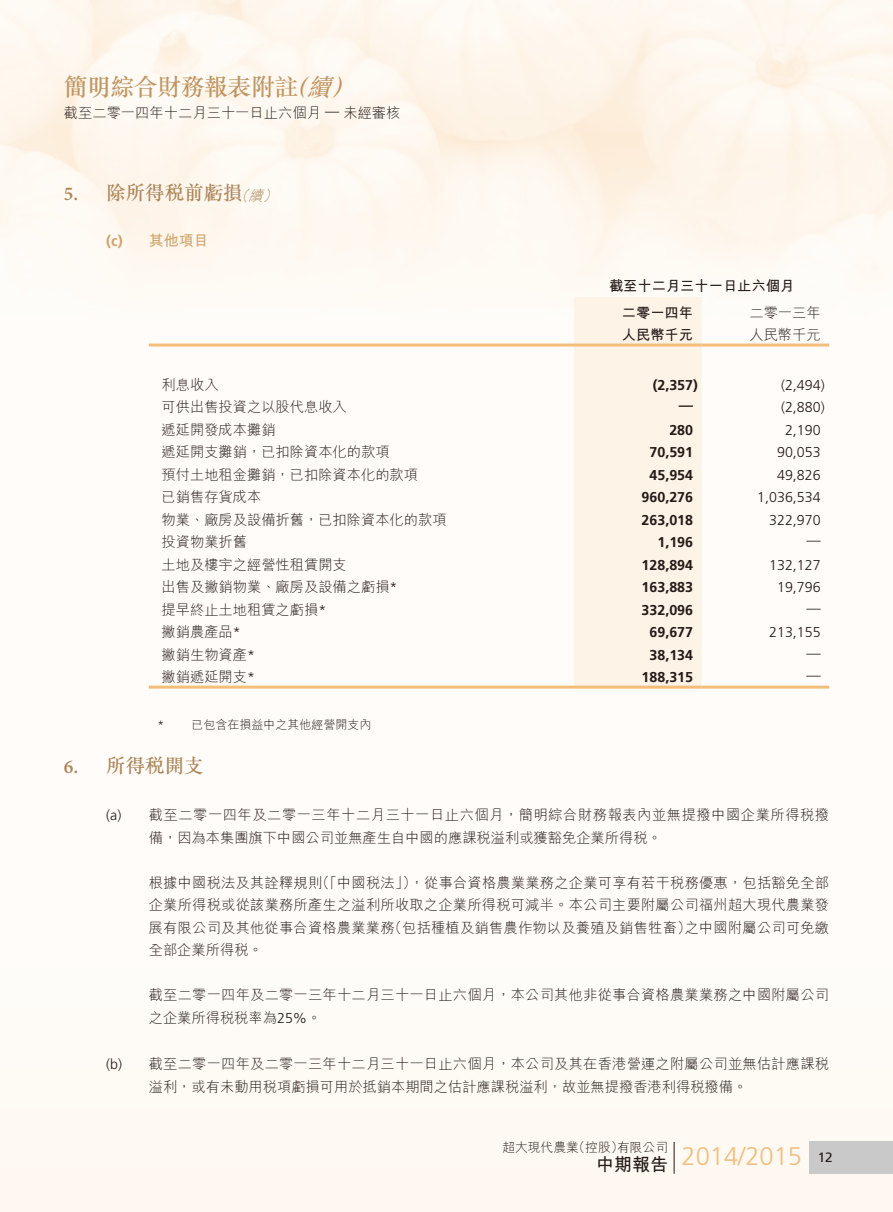
<style>
.page{position:relative;width:893px;height:1212px;background:#fff}
.page>*{position:absolute;margin:0;border:0;box-sizing:border-box;transform-origin:0 0}
.t1{font:300 25.5px "Frutiger LT Std";color:#f3bd7b}
.t2{font:24px "M Sung HK Medium E Ten B5 H";letter-spacing:-.025em;color:#c09562}
.t3{font:19.5px "M Sung HK Medium E Ten B5 H";color:#ac8557}
.t4{font:18px "M Hei HK Bold E Ten B5 H";color:#231916}
.t5{font:15px "M Hei HK Bold E Ten B5 H";color:#d2a46b}
.t6{font:14.25px/22.5px "M Hei HK Light E Ten B5 H";color:#231916}
.t7{font:14.25px/23.2px "M Hei HK Light E Ten B5 H";letter-spacing:.04em;color:#231916}
.t8{font:700 14.25px "Frutiger LT Std";color:#231916}
.t9{font:300 14.25px "Frutiger LT Std";color:#231916}
.t10{font:14.25px/26.7px "M Hei HK Bold E Ten B5 H";color:#231916}
.t11{font:12.75px "M Hei HK Light E Ten B5 H";color:#231916}
.t12{font:12px "M Hei HK Light E Ten B5 H";color:#231916}
.s1{font-style:italic}
.s2{font-family:"Frutiger LT Std";font-weight:300}
.s3{font-family:"Minion Pro";font-weight:600}
.s4{font-family:"M Hei HK Light E Ten B5 H";font-style:italic;font-size:14.25px}
.s5{font-family:"Frutiger LT Std";font-weight:700}
.s6{font-weight:400;font-size:13.5px;color:#231916}
</style>
<div class="page">
<hr style="left:674px;top:1142px;width:1px;height:32px;background:#231916">
<div style="left:809px;top:1141px;width:84px;height:33px;background:#c9c9ca"></div>
<div style="left:574px;top:297px;width:128px;height:389px;background:#fdf3e7"></div>
<hr style="left:149px;top:343px;width:425px;height:3px;background:#f3bd7b">
<hr style="left:574px;top:343px;width:128px;height:3px;background:#f3bd7b">
<hr style="left:702px;top:343px;width:127px;height:3px;background:#f3bd7b">
<hr style="left:149px;top:686px;width:425px;height:3px;background:#f3bd7b">
<hr style="left:574px;top:686px;width:128px;height:3px;background:#f3bd7b">
<hr style="left:702px;top:686px;width:127px;height:3px;background:#f3bd7b">
<h2 class="t2" style="left:64px;top:78px;width:298px">簡明綜合財務報表附註<span class="s1">（續）</span></h2>
<p class="t6" style="left:64px;top:103px;width:338px">截至二零一四年十二月三十一日止六個月 <span class="s2">—</span> 未經審核</p>
<h3 class="t3" style="left:64px;top:186px;width:219px"><span class="s3">5.</span> 除所得稅前虧損<span class="s4">（續）</span></h3>
<p class="t5" style="left:106px;top:235px;width:104px"><span class="s5">(c)</span> 其他項目</p>
<p class="t10" style="left:622px;top:274px;width:174px;text-indent:-13px">截至十二月三十一日止六個月二零一四年</p>
<p class="t6" style="left:749px;top:303px;width:73px">二零一三年</p>
<p class="t10" style="left:622px;top:323px;width:73px">人民幣千元</p>
<p class="t6" style="left:749px;top:325px;width:73px">人民幣千元</p>
<p class="t6" style="left:162px;top:375px;width:58px">利息收入</p>
<p class="t8" style="left:653px;top:378px;width:47px">(2,357)</p>
<p class="t9" style="left:781px;top:378px;width:45px">(2,494)</p>
<p class="t6" style="left:162px;top:398px;width:187px">可供出售投資之以股代息收入</p>
<p class="t8" style="left:679px;top:398px;width:16px">—</p>
<p class="t9" style="left:781px;top:400px;width:45px">(2,880)</p>
<p class="t6" style="left:162px;top:420px;width:115px">遞延開發成本攤銷</p>
<p class="t8" style="left:669px;top:423px;width:25px">280</p>
<p class="t9" style="left:785px;top:423px;width:37px">2,190</p>
<p class="t6" style="left:162px;top:443px;width:229px">遞延開支攤銷，已扣除資本化的款項</p>
<p class="t8" style="left:649px;top:445px;width:45px">70,591</p>
<p class="t9" style="left:777px;top:445px;width:45px">90,053</p>
<p class="t6" style="left:162px;top:465px;width:258px">預付土地租金攤銷，已扣除資本化的款項</p>
<p class="t8" style="left:649px;top:468px;width:45px">45,954</p>
<p class="t9" style="left:777px;top:468px;width:45px">49,826</p>
<p class="t6" style="left:162px;top:488px;width:101px">已銷售存貨成本</p>
<p class="t8" style="left:642px;top:490px;width:53px">960,276</p>
<p class="t9" style="left:757px;top:490px;width:65px">1,036,534</p>
<p class="t6" style="left:162px;top:510px;width:286px">物業、廠房及設備折舊，已扣除資本化的款項</p>
<p class="t8" style="left:642px;top:513px;width:53px">263,018</p>
<p class="t9" style="left:769px;top:513px;width:53px">322,970</p>
<p class="t6" style="left:162px;top:532px;width:87px">投資物業折舊</p>
<p class="t8" style="left:657px;top:535px;width:37px">1,196</p>
<p class="t9" style="left:806px;top:533px;width:16px">—</p>
<p class="t6" style="left:162px;top:555px;width:187px">土地及樓宇之經營性租賃開支</p>
<p class="t8" style="left:642px;top:558px;width:53px">128,894</p>
<p class="t9" style="left:769px;top:558px;width:53px">132,127</p>
<p class="t6" style="left:162px;top:577px;width:237px">出售及撇銷物業、廠房及設備之虧損<span class="s2">*</span></p>
<p class="t8" style="left:642px;top:580px;width:53px">163,883</p>
<p class="t9" style="left:777px;top:580px;width:45px">19,796</p>
<p class="t6" style="left:162px;top:600px;width:166px">提早終止土地租賃之虧損<span class="s2">*</span></p>
<p class="t8" style="left:642px;top:603px;width:53px">332,096</p>
<p class="t9" style="left:806px;top:601px;width:16px">—</p>
<p class="t6" style="left:162px;top:622px;width:81px">撇銷農產品<span class="s2">*</span></p>
<p class="t8" style="left:649px;top:625px;width:45px">69,677</p>
<p class="t9" style="left:769px;top:625px;width:53px">213,155</p>
<p class="t6" style="left:162px;top:645px;width:95px">撇銷生物資產<span class="s2">*</span></p>
<p class="t8" style="left:649px;top:648px;width:45px">38,134</p>
<p class="t9" style="left:806px;top:646px;width:16px">—</p>
<p class="t6" style="left:162px;top:667px;width:95px">撇銷遞延開支<span class="s2">*</span></p>
<p class="t8" style="left:642px;top:670px;width:53px">188,315</p>
<p class="t9" style="left:806px;top:668px;width:16px">—</p>
<p class="t12" style="left:157px;top:720px;width:216px"><span class="s2">*</span> 已包含在損益中之其他經營開支內</p>
<h3 class="t3" style="left:64px;top:758px;width:142px"><span class="s3">6.</span> 所得稅開支</h3>
<p class="t7" style="left:149px;top:804px;width:682px;text-indent:-43px"><span class="s2">(a)</span> 截至二零一四年及二零一三年十二月三十一日止六個月，簡明綜合財務報表內並無提撥中國企業所得稅撥備，因為本集團旗下中國公司並無產生自中國的應課稅溢利或獲豁免企業所得稅。</p>
<p class="t6" style="left:149px;top:873px;width:682px;text-align:justify">根據中國稅法及其詮釋規則（「中國稅法」），從事合資格農業業務之企業可享有若干稅務優惠，包括豁免全部企業所得稅或從該業務所產生之溢利所收取之企業所得稅可減半。本公司主要附屬公司福州超大現代農業發展有限公司及其他從事合資格農業業務（包括種植及銷售農作物以及養殖及銷售牲畜）之中國附屬公司可免繳全部企業所得稅。</p>
<p class="t6" style="left:149px;top:986px;width:682px">截至二零一四年及二零一三年十二月三十一日止六個月，本公司其他非從事合資格農業業務之中國附屬公司之企業所得稅稅率為<span class="s2">25%</span>。</p>
<p class="t6" style="left:149px;top:1053px;width:682px;line-height:23.2px;text-indent:-43px"><span class="s2">(b)</span> 截至二零一四年及二零一三年十二月三十一日止六個月，本公司及其在香港營運之附屬公司並無估計應課稅溢利，或有未動用稅項虧損可用於抵銷本期間之估計應課稅溢利，故並無提撥香港利得稅撥備。</p>
<p class="t11" style="left:502px;top:1142px;width:167px">超大現代農業（控股）有限公司</p>
<p class="t4" style="left:596px;top:1158px;width:74px">中期報告</p>
<h1 class="t1" style="left:682px;top:1144px;width:153px">2014/2015 <span class="s6">12</span></h1>
</div>
